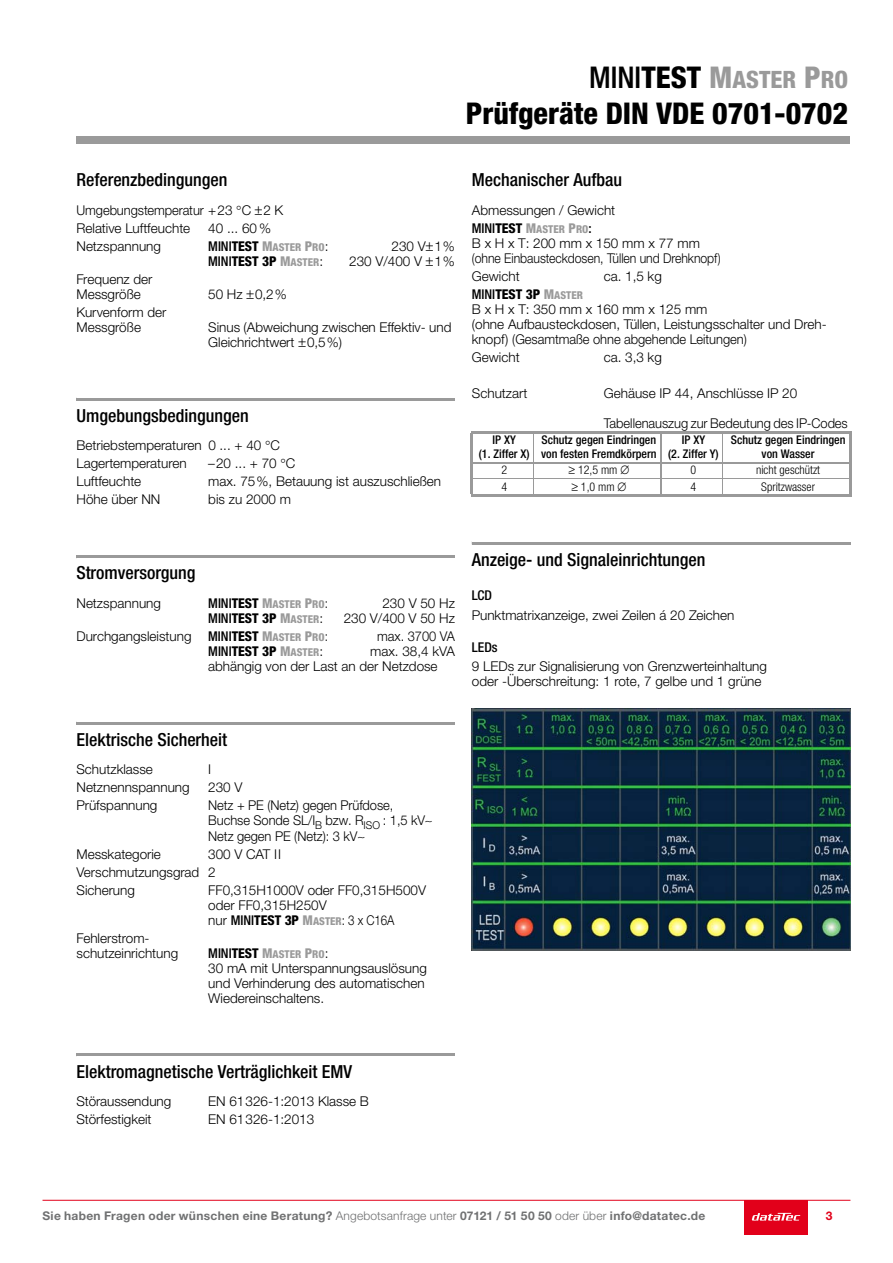
<style>
.page{position:relative;width:893px;height:1263px;background:#fff}
.page>*{position:absolute;margin:0;border:0;box-sizing:border-box;transform-origin:0 0}
.t1{font:800 condensed 30px "Helvetica Neue LTW1 G";color:#000}
.t2{font:800 condensed 24px "Helvetica Neue LTW1 G";color:#9a9a9a}
.t3{font:500 condensed 18px "Helvetica Neue LTW1 G";color:#000}
.t4{font:300 13.5px/15px "Helvetica Neue LTW1 G";color:#000}
.t5{font:300 13.5px/15px "Helvetica Neue LTW1 G";color:#000;scale:.96 1}
.t6{font:800 condensed 13.5px "Helvetica Neue LTW1 G";color:#000}
.t7{font:500 condensed 13.5px "Helvetica Neue LTW1 G";letter-spacing:-.005em;color:#000}
.t8{font:500 condensed 12px/13.5px "Helvetica Neue LTW1 G";color:#000;text-align:center}
.t9{font:700 12px "Helvetica Neue LT Pro";letter-spacing:.025em;color:#707172}
.t10{font:300 condensed 12px "Helvetica Neue LTW1 G";color:#000}
.t11{font:700 12px "Helvetica Neue LT Pro";color:#e2001a}
.t12{font:800 condensed 10.8px "Helvetica Neue LTW1 G";color:#9a9a9a}
.s1{font-weight:500;font-size:30px;color:#000}
.s2{font-size:30px;color:#000}
.s3{font-size:30px}
.s4{font-weight:500;font-size:13.5px;color:#000}
.s5{font-size:13.5px;color:#000}
.s6{font-size:13.5px}
.s7{font-weight:300;font-stretch:normal;font-size:13.5px;color:#000}
.s8{font-weight:500}
.s9{color:#9a9a9a}
.s10{font-size:10.8px;color:#9a9a9a}
.s11{font-weight:300;font-stretch:normal}
.s12{font-weight:500;font-stretch:condensed}
.s13{font-weight:800;font-stretch:condensed}
.s14{font-weight:800;font-stretch:condensed;color:#9a9a9a}
.s15{font-weight:800;font-stretch:condensed;font-size:10.8px;color:#9a9a9a}
.s16{font-weight:300}
</style>
<div class="page">
<div style="left:744px;top:1200px;width:64px;height:34px;background:#e2001a"></div>
<svg style="left:752px;top:1213px;width:48px;height:7px"></svg>
<hr style="left:43px;top:1200px;width:807px;height:1px;background:#e2001a">
<div style="left:76px;top:137px;width:774px;height:7px;background:#9a9a9a"></div>
<hr style="left:76px;top:398px;width:379px;height:3px;background:#9a9a9a">
<hr style="left:76px;top:555px;width:379px;height:3px;background:#9a9a9a">
<hr style="left:76px;top:722px;width:379px;height:3px;background:#9a9a9a">
<hr style="left:76px;top:1053px;width:379px;height:3px;background:#9a9a9a">
<hr style="left:472px;top:542px;width:378px;height:3px;background:#9a9a9a">
<hr style="left:471px;top:434px;width:2px;height:60px;background:#9a9a9a">
<hr style="left:533px;top:431px;width:1px;height:66px;background:#9a9a9a">
<hr style="left:660px;top:431px;width:2px;height:66px;background:#9a9a9a">
<hr style="left:723px;top:431px;width:1px;height:66px;background:#9a9a9a">
<hr style="left:849px;top:434px;width:2px;height:60px;background:#9a9a9a">
<hr style="left:471px;top:431px;width:380px;height:3px;background:#9a9a9a">
<hr style="left:471px;top:462px;width:380px;height:1px;background:#9a9a9a">
<hr style="left:471px;top:479px;width:380px;height:1px;background:#9a9a9a">
<hr style="left:471px;top:494px;width:380px;height:3px;background:#9a9a9a">
<img style="left:472px;top:708px;width:378px;height:243px">
<h2 class="t2" style="left:589px;top:65px;width:261px"><span class="s1">MINI</span><span class="s2">TEST</span> <span class="s3">M</span>ASTER <span class="s3">P</span>RO</h2>
<h1 class="t1" style="left:466px;top:95px;width:384px">Prüfgeräte DIN VDE 0701-0702</h1>
<h3 class="t3" style="left:76px;top:169px;width:153px">Referenzbedingungen</h3>
<p class="t5" style="left:76px;top:201px;width:217px;line-height:18px">Umgebungstemperatur +23 C 2 K<br>Relative Luftfeuchte</p>
<p class="t4" style="left:208px;top:221px;width:64px">40 ... 60 %</p>
<p class="t4" style="left:76px;top:239px;width:86px">Netzspannung</p>
<p class="t12" style="left:208px;top:240px;width:122px"><span class="s4">MINI</span><span class="s5">TEST</span> <span class="s6">M</span>ASTER <span class="s6">P</span>RO<span class="s7">:</span></p>
<p class="t4" style="left:392px;top:239px;width:65px">230 V 1%</p>
<p class="t6" style="left:208px;top:253px;width:116px"><span class="s8">MINI</span>TEST 3P <span class="s9">M</span><span class="s10">ASTER</span><span class="s11">:</span></p>
<p class="t4" style="left:349px;top:254px;width:107px">230 V/400 V 1%</p>
<p class="t4" style="left:76px;top:272px;width:78px">Frequenz der<br>Messgröße</p>
<p class="t4" style="left:208px;top:287px;width:80px">50 Hz 0,2%</p>
<p class="t4" style="left:76px;top:305px;width:92px">Kurvenform der<br>Messgröße</p>
<p class="t4" style="left:208px;top:320px;width:245px">Sinus (Abweichung zwischen Effektiv- und<br>Gleichrichtwert 0,5%)</p>
<h3 class="t3" style="left:76px;top:405px;width:174px">Umgebungsbedingungen</h3>
<p class="t4" style="left:76px;top:437px;width:205px;line-height:18px">Betriebstemperaturen 0 ... + 40 C<br>Lagertemperaturen</p>
<p class="t4" style="left:208px;top:456px;width:89px">–20 ... + 70 C</p>
<p class="t4" style="left:76px;top:474px;width:66px">Luftfeuchte</p>
<p class="t4" style="left:208px;top:474px;width:234px">max. 75%, Betauung ist auszuschließen</p>
<p class="t4" style="left:76px;top:492px;width:85px">Höhe über NN</p>
<p class="t4" style="left:208px;top:492px;width:84px">bis zu 2000 m</p>
<h3 class="t3" style="left:472px;top:169px;width:152px">Mechanischer Aufbau</h3>
<p class="t4" style="left:472px;top:203px;width:145px">Abmessungen / Gewicht</p>
<p class="t12" style="left:472px;top:222px;width:121px"><span class="s4">MINI</span><span class="s5">TEST</span> <span class="s6">M</span>ASTER <span class="s6">P</span>RO<span class="s4">:</span></p>
<p class="t4" style="left:472px;top:236px;width:251px">B x H x T: 200 mm x 150 mm x 77 mm (ohne Einbausteckdosen, Tüllen und Drehknopf)</p>
<p class="t4" style="left:472px;top:269px;width:49px">Gewicht</p>
<p class="t4" style="left:604px;top:269px;width:60px">ca. 1,5 kg</p>
<p class="t4" style="left:472px;top:287px;width:356px"><span class="s12">MINI</span><span class="s13">TEST 3P</span> <span class="s14">M</span><span class="s15">ASTER<br></span>B x H x T: 350 mm x 160 mm x 125 mm<br>(ohne Aufbausteckdosen, Tüllen, Leistungsschalter und Dreh&shy;knopf) (Gesamtmaße ohne abgehende Leitungen)</p>
<p class="t4" style="left:472px;top:350px;width:49px">Gewicht</p>
<p class="t4" style="left:604px;top:350px;width:60px">ca. 3,3 kg</p>
<p class="t4" style="left:472px;top:386px;width:57px">Schutzart</p>
<p class="t4" style="left:604px;top:386px;width:195px">Gehäuse IP 44, Anschlüsse IP 20</p>
<p class="t5" style="left:604px;top:416px;width:256px">Tabellenauszug zur Bedeutung des IP-Codes</p>
<p class="t8" style="left:479px;top:433px;width:52px">IP XY<br>(1. Ziffer X)</p>
<p class="t8" style="left:541px;top:433px;width:117px;text-align:left">Schutz gegen Eindringen von festen Fremdkörpern</p>
<p class="t8" style="left:668px;top:433px;width:52px">IP XY<br>(2. Ziffer Y)</p>
<p class="t8" style="left:731px;top:433px;width:116px">Schutz gegen Eindringen von Wasser</p>
<p class="t10" style="left:501px;top:463px;width:7px">2</p>
<p class="t10" style="left:569px;top:463px;width:62px">≥ 12,5 mm ∅</p>
<p class="t10" style="left:691px;top:463px;width:7px">0</p>
<p class="t10" style="left:756px;top:463px;width:66px">nicht geschützt</p>
<p class="t10" style="left:501px;top:479px;width:7px">4</p>
<p class="t10" style="left:571px;top:479px;width:56px">≥ 1,0 mm ∅</p>
<p class="t10" style="left:691px;top:479px;width:7px">4</p>
<p class="t10" style="left:761px;top:479px;width:55px">Spritzwasser</p>
<h3 class="t3" style="left:76px;top:562px;width:121px">Stromversorgung</h3>
<p class="t4" style="left:76px;top:596px;width:86px">Netzspannung</p>
<p class="t12" style="left:208px;top:597px;width:121px"><span class="s4">MINI</span><span class="s5">TEST</span> <span class="s6">M</span>ASTER <span class="s6">P</span>RO<span class="s7">:</span></p>
<p class="t4" style="left:382px;top:596px;width:74px">230 V 50 Hz</p>
<p class="t6" style="left:208px;top:610px;width:116px"><span class="s8">MINI</span>TEST 3P <span class="s9">M</span><span class="s10">ASTER</span><span class="s11">:</span></p>
<p class="t4" style="left:344px;top:611px;width:113px">230 V/400 V 50 Hz</p>
<p class="t4" style="left:76px;top:629px;width:253px">Durchgangsleistung <span class="s12">MINI</span><span class="s13">TEST</span> <span class="s14">M</span><span class="s15">ASTER</span> <span class="s14">P</span><span class="s15">RO</span>:</p>
<p class="t5" style="left:377px;top:629px;width:82px">max. 3700 VA</p>
<p class="t6" style="left:208px;top:643px;width:116px"><span class="s8">MINI</span>TEST 3P <span class="s9">M</span><span class="s10">ASTER</span><span class="s11">:</span></p>
<p class="t4" style="left:208px;top:644px;width:248px;text-indent:162px">max. 38,4 kVA abhängig von der Last an der Netzdose</p>
<h3 class="t3" style="left:472px;top:549px;width:235px">Anzeige- und Signaleinrichtungen</h3>
<p class="t7" style="left:472px;top:587px;width:21px">LCD</p>
<p class="t4" style="left:472px;top:608px;width:264px">Punktmatrixanzeige, zwei Zeilen á 20 Zeichen</p>
<p class="t7" style="left:472px;top:638px;width:27px">LEDs</p>
<p class="t4" style="left:472px;top:659px;width:297px">9 LEDs zur Signalisierung von Grenzwerteinhaltung oder -Überschreitung: 1 rote, 7 gelbe und 1 grüne</p>
<h3 class="t3" style="left:76px;top:729px;width:152px">Elektrische Sicherheit</h3>
<p class="t4" style="left:76px;top:762px;width:78px">Schutzklasse</p>
<p class="t4" style="left:208px;top:762px;width:4px">I</p>
<p class="t4" style="left:76px;top:780px;width:115px">Netznennspannung</p>
<p class="t4" style="left:208px;top:780px;width:36px">230 V</p>
<p class="t4" style="left:76px;top:798px;width:82px">Prüfspannung</p>
<p class="t5" style="left:208px;top:798px;width:235px">Netz + PE (Netz) gegen Prüfdose,<br>Buchse Sonde SL/I<sub>B</sub> bzw. R<sub>ISO</sub> : 1,5 kV∼<br>Netz gegen PE (Netz): 3 kV∼</p>
<p class="t4" style="left:76px;top:846px;width:86px">Messkategorie</p>
<p class="t4" style="left:76px;top:845px;width:206px;line-height:18px;text-indent:132px">300 V CAT II<br>Verschmutzungsgrad 2<br>Sicherung</p>
<p class="t4" style="left:208px;top:882px;width:219px">FF0,315H1000V oder FF0,315H500V oder FF0,315H250V<br>nur <span class="s12">MINI</span><span class="s13">TEST 3P</span> <span class="s14">M</span><span class="s15">ASTER</span>: 3 x C16A</p>
<p class="t4" style="left:76px;top:930px;width:103px">Fehlerstrom&shy;schutzeinrichtung</p>
<p class="t12" style="left:208px;top:947px;width:122px"><span class="s4">MINI</span><span class="s5">TEST</span> <span class="s6">M</span>ASTER <span class="s6">P</span>RO<span class="s7">:</span></p>
<p class="t4" style="left:208px;top:960px;width:220px">30 mA mit Unterspannungsauslösung und Verhinderung des automatischen<br>Wiedereinschaltens.</p>
<h3 class="t3" style="left:76px;top:1060px;width:277px">Elektromagnetische Verträglichkeit EMV</h3>
<p class="t4" style="left:76px;top:1094px;width:96px">Störaussendung</p>
<p class="t4" style="left:208px;top:1094px;width:162px">EN 61326-1:2013 Klasse B</p>
<p class="t4" style="left:76px;top:1112px;width:77px">Störfestigkeit</p>
<p class="t4" style="left:208px;top:1112px;width:108px">EN 61326-1:2013</p>
<p class="t9" style="left:43px;top:1209px;width:664px">Sie haben Fragen oder wünschen eine Beratung? <span class="s16">Angebotsanfrage unter</span> 07121 / 51 50 50 <span class="s16">oder über</span> info@datatec.de</p>
<p class="t11" style="left:826px;top:1209px;width:8px">3</p>
</div>
